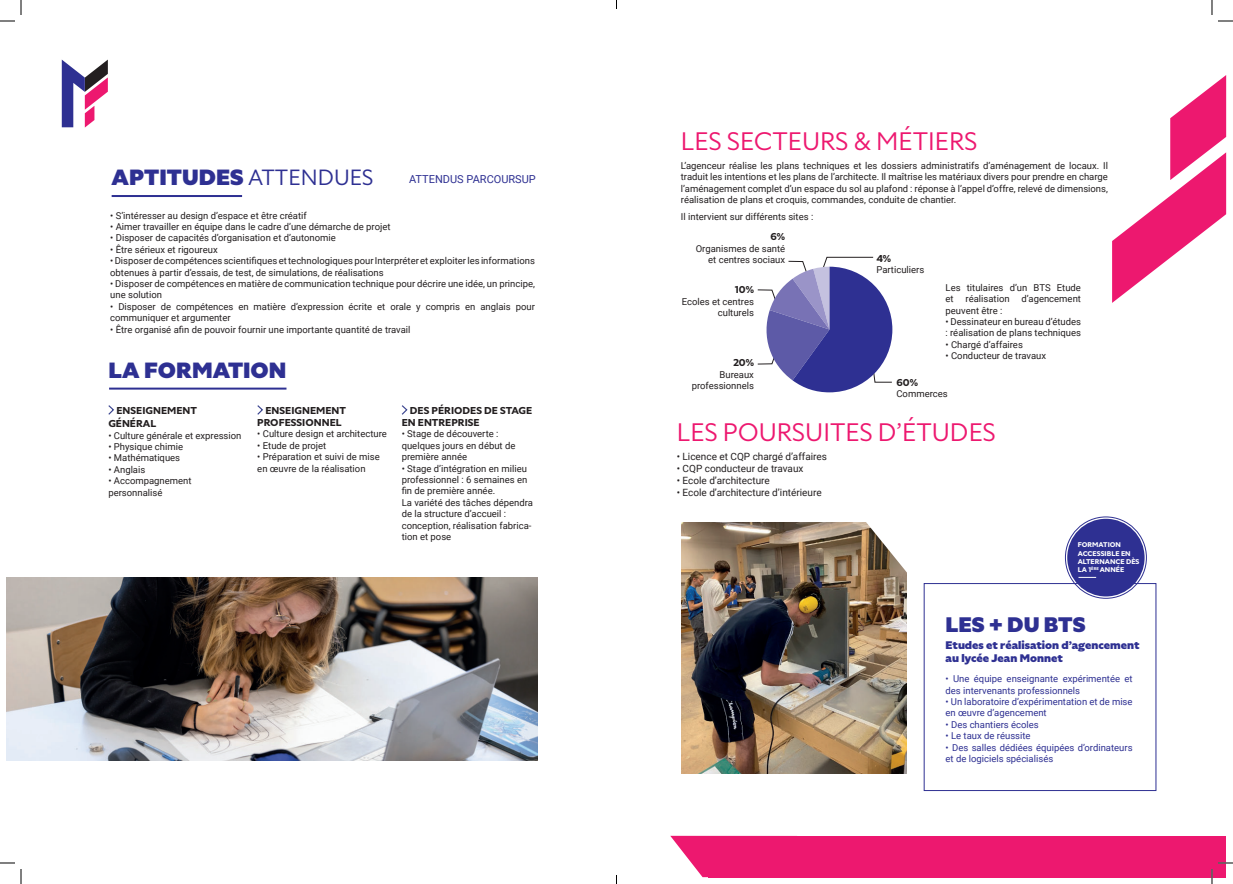
<style>
.page{position:relative;width:1233px;height:884px;background:#fff}
.page>*{position:absolute;margin:0;border:0;box-sizing:border-box;transform-origin:0 0}
.t1{font:25.3px "Specter";color:#ed186f}
.t2{font:900 22px "Specter";color:#2e3092}
.t3{font:900 21px "Specter";color:#2e3092}
.t4{font:900 11px/13.2px "Specter";color:#2e3092}
.t5{font:11px "Roboto";color:#2e3092}
.t6{font:10px "Roboto";color:#231f20}
.t7{font:700 10px/12px "Specter";color:#231f20}
.t8{font:9.5px/11.4px "Roboto";color:#231f20}
.t9{font:9.5px/11.4px "Roboto";color:#2e3092}
.t10{font:700 6.9px/8.2px "Specter";color:#fff}
.s1{font-weight:400}
</style>
<div class="page">
<img style="left:7px;top:577px;width:531px;height:183px">
<img style="left:681px;top:522px;width:226px;height:251px">
<svg style="left:850px;top:522px;width:57px;height:64px"></svg>
<hr style="left:112px;top:195px;width:130px;height:2px;background:#2e3092">
<svg style="left:62px;top:60px;width:46px;height:68px"></svg>
<svg style="left:401px;top:405px;width:7px;height:10px"></svg>
<div style="left:708px;top:836px;width:518px;height:41px;background:#ed186f"></div>
<svg style="left:670px;top:836px;width:38px;height:41px"></svg>
<svg style="left:108px;top:405px;width:6px;height:10px"></svg>
<hr style="left:109px;top:388px;width:177px;height:2px;background:#2e3092">
<svg style="left:257px;top:405px;width:6px;height:10px"></svg>
<svg style="left:757px;top:257px;width:135px;height:135px"></svg>
<div style="left:923px;top:583px;width:233px;height:208px;border:1px solid #2e3092"></div>
<div style="left:1068px;top:520px;width:75px;height:75px;background:#2e3092;border-radius:50%"></div>
<div style="left:1065px;top:516px;width:81px;height:83px;border:1px solid #2e3092;border-radius:50%"></div>
<div style="left:1067px;top:519px;width:77px;height:77px;border:2px solid #2e3092;border-radius:50%"></div>
<div style="left:1070px;top:522px;width:71px;height:71px;border:1px solid #2e3092;border-radius:50%"></div>
<svg style="left:1078px;top:577px;width:18px;height:1px"></svg>
<svg style="left:1112px;top:75px;width:114px;height:228px"></svg>
<svg style="left:1218px;top:20px;width:15px;height:2px"></svg>
<svg style="left:1218px;top:862px;width:15px;height:2px"></svg>
<svg style="left:0;top:0;width:22px;height:22px"></svg>
<svg style="left:0;top:862px;width:22px;height:22px"></svg>
<svg style="left:1211px;top:0;width:1px;height:15px"></svg>
<svg style="left:1211px;top:869px;width:1px;height:15px"></svg>
<h2 class="t2" style="left:112px;top:164px;width:263px">APTITUDES <span class="s1">ATTENDUES</span></h2>
<p class="t8" style="left:110px;top:210px;width:198px">• S’intéresser au design d’espace et être créatif</p>
<p class="t8" style="left:110px;top:222px;width:282px">• Aimer travailler en équipe dans le cadre d’une démarche de projet</p>
<p class="t8" style="left:110px;top:233px;width:227px">• Disposer de capacités d’organisation et d’autonomie</p>
<p class="t8" style="left:110px;top:244px;width:109px">• Être sérieux et rigoureux</p>
<p class="t8" style="left:110px;top:255px;width:426px">• Disposer de compétences scientifiques et technologiques pour Interpréter et exploiter les informations obtenues à partir d’essais, de test, de simulations, de réalisations</p>
<p class="t8" style="left:110px;top:279px;width:426px">• Disposer de compétences en matière de communication technique pour décrire une idée, un principe, une solution</p>
<p class="t8" style="left:110px;top:301px;width:426px">• Disposer de compétences en matière d’expression écrite et orale y compris en anglais pour communiquer et argumenter</p>
<p class="t8" style="left:110px;top:323px;width:302px">• Être organisé afin de pouvoir fournir une importante quantité de travail</p>
<p class="t5" style="left:409px;top:175px;width:128px">ATTENDUS PARCOURSUP</p>
<h2 class="t2" style="left:108px;top:357px;width:180px">LA FORMATION</h2>
<p class="t7" style="left:108px;top:404px;width:90px;line-height:13.2px;text-indent:8px">ENSEIGNEMENT<br>GÉNÉRAL</p>
<p class="t8" style="left:108px;top:430px;width:135px">• Culture générale et expression</p>
<p class="t8" style="left:108px;top:442px;width:76px">• Physique chimie</p>
<p class="t8" style="left:108px;top:453px;width:73px">• Mathématiques</p>
<p class="t8" style="left:108px;top:465px;width:39px">• Anglais</p>
<p class="t8" style="left:108px;top:476px;width:85px">• Accompagnement personnalisé</p>
<p class="t7" style="left:257px;top:405px;width:90px;text-indent:8px">ENSEIGNEMENT<br>PROFESSIONNEL</p>
<p class="t8" style="left:257px;top:429px;width:131px">• Culture design et architecture</p>
<p class="t8" style="left:257px;top:441px;width:71px">• Etude de projet</p>
<p class="t8" style="left:257px;top:452px;width:124px">• Préparation et suivi de mise en œuvre de la réalisation</p>
<p class="t7" style="left:402px;top:405px;width:132px;text-indent:8px">DES PÉRIODES DE STAGE<br>EN ENTREPRISE</p>
<p class="t8" style="left:402px;top:429px;width:115px">• Stage de découverte : quelques jours en début de première année</p>
<p class="t8" style="left:402px;top:463px;width:133px">• Stage d’intégration en milieu professionnel : 6 semaines en fin de première année.<br>La variété des tâches dépendra de la structure d’accueil : conception, réalisation fabrica&shy;tion et pose</p>
<h1 class="t1" style="left:681px;top:126px;width:298px">LES SECTEURS &amp; MÉTIERS</h1>
<p class="t8" style="left:681px;top:160px;width:428px;text-align:justify">L’agenceur réalise les plans techniques et les dossiers administratifs d’aménagement de locaux. Il traduit les intentions et les plans de l’architecte. Il maîtrise les matériaux divers pour prendre en charge l’aménagement complet d’un espace du sol au plafond : réponse à l’appel d’offre, relevé de dimensions, réalisation de plans et croquis, commandes, conduite de chantier.</p>
<p class="t8" style="left:681px;top:211px;width:134px">Il intervient sur différents sites :</p>
<p class="t7" style="left:770px;top:231px;width:16px">6%</p>
<p class="t8" style="left:696px;top:243px;width:91px;text-align:right">Organismes de santé et centres sociaux</p>
<p class="t7" style="left:876px;top:252px;width:16px">4%</p>
<p class="t8" style="left:876px;top:265px;width:49px">Particuliers</p>
<p class="t7" style="left:735px;top:284px;width:21px">10%</p>
<p class="t8" style="left:682px;top:296px;width:74px;text-align:right">Ecoles et centres culturels</p>
<p class="t7" style="left:733px;top:357px;width:22px">20%</p>
<p class="t8" style="left:691px;top:369px;width:64px;text-align:right">Bureaux professionnels</p>
<p class="t8" style="left:945px;top:282px;width:137px;text-align:justify">Les titulaires d’un BTS Etude et réalisation d’agencement peuvent être :</p>
<p class="t8" style="left:945px;top:317px;width:137px">• Dessinateur en bureau d’études : réalisation de plans techniques</p>
<p class="t8" style="left:945px;top:339px;width:79px">• Chargé d’affaires</p>
<p class="t8" style="left:945px;top:351px;width:102px">• Conducteur de travaux</p>
<p class="t7" style="left:896px;top:376px;width:23px">60%</p>
<p class="t8" style="left:896px;top:389px;width:53px">Commerces</p>
<h1 class="t1" style="left:677px;top:418px;width:321px">LES POURSUITES D’ÉTUDES</h1>
<p class="t6" style="left:677px;top:452px;width:152px">• Licence et CQP chargé d’affaires</p>
<p class="t6" style="left:677px;top:464px;width:128px">• CQP conducteur de travaux</p>
<p class="t6" style="left:677px;top:476px;width:95px">• Ecole d’architecture</p>
<p class="t6" style="left:677px;top:488px;width:146px">• Ecole d’architecture d’intérieure</p>
<p class="t10" style="left:1077px;top:541px;width:63px">FORMATION<br>ACCESSIBLE EN<br>ALTERNANCE DÈS<br>LA 1<sup>ÈRE</sup> ANNÉE</p>
<h3 class="t3" style="left:945px;top:612px;width:142px">LES + DU BTS</h3>
<p class="t4" style="left:945px;top:638px;width:195px">Etudes et réalisation d’agencement au lycée Jean Monnet</p>
<p class="t9" style="left:945px;top:674px;width:188px">• Une équipe enseignante expérimentée et des intervenants professionnels</p>
<p class="t9" style="left:945px;top:697px;width:188px">• Un laboratoire d’expérimentation et de mise en œuvre d’agencement</p>
<p class="t9" style="left:945px;top:719px;width:95px">• Des chantiers écoles</p>
<p class="t9" style="left:945px;top:731px;width:87px">• Le taux de réussite</p>
<p class="t9" style="left:945px;top:742px;width:188px">• Des salles dédiées équipées d’ordinateurs et de logiciels spécialisés</p>
</div>
